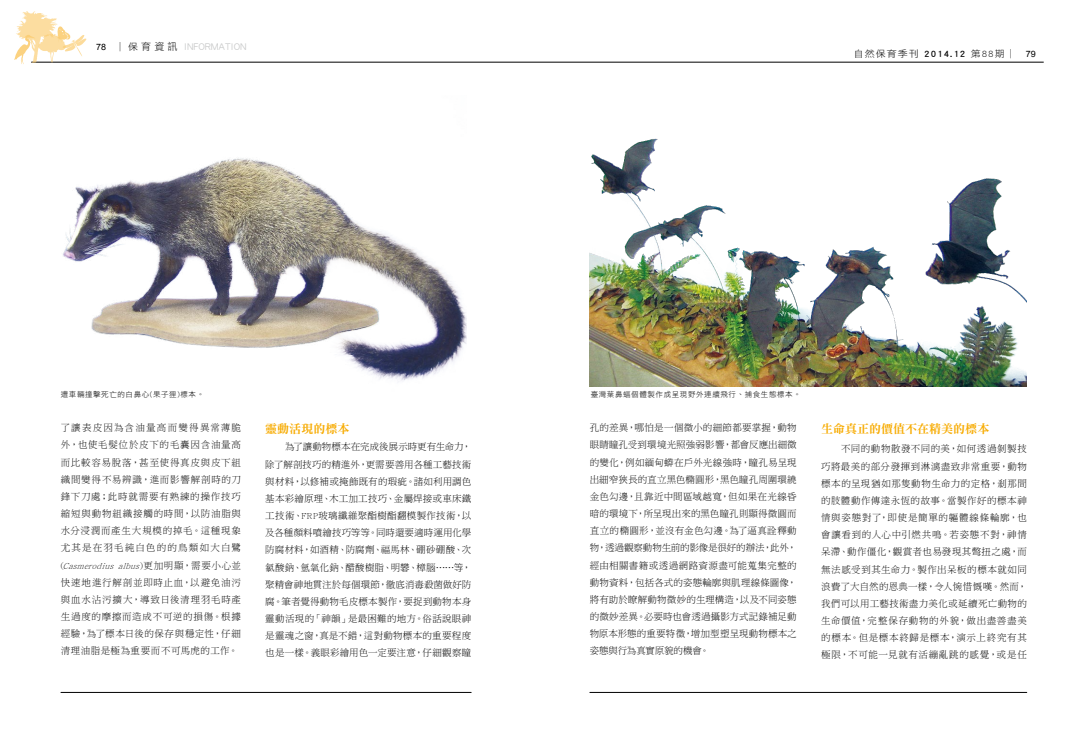
<style>
.page{position:relative;width:1078px;height:738px;background:#fff}
.page>*{position:absolute;margin:0;border:0;box-sizing:border-box;transform-origin:0 0}
.t1{font:12px "DF Ming Std W9";color:#f7ab00}
.t2{font:10px "DF Hei Std W5";letter-spacing:-.01em;color:#c9caca}
.t3{font:9.5px/17.1px "DF Ming Std W3";letter-spacing:.035em;color:#000;text-align:justify}
.t4{font:9.3px "DF Hei Std W3";letter-spacing:.1em;color:#000;scale:1.08 1}
.t5{font:7.5px "DF Hei Std W3";letter-spacing:.08em;color:#000}
.s1{font-family:"Arial";font-size:8.7px;color:#000}
.s2{font-family:"DF Ming Std W3";font-size:9.3px;color:#000}
.s3{font-family:"DF Li Hei Std W3";font-size:9.3px;color:#000}
.s4{font-family:"DF Li Hei Std W3";color:#000}
.s5{font-family:"DF Hei Std W7"}
.s6{font-family:"DF Ming Std W3"}
.s7{font-family:"Arial";font-size:8.7px}
.s8{font-style:italic}
</style>
<div class="page">
<hr style="left:31px;top:62px;width:1012px;height:1px;background:#000">
<svg style="left:14px;top:11px;width:73px;height:53px"></svg>
<hr style="left:589px;top:691px;width:437px;height:1px;background:#000">
<hr style="left:61px;top:691px;width:410px;height:1px;background:#000">
<img style="left:63px;top:158px;width:404px;height:223px">
<img style="left:589px;top:61px;width:437px;height:325px">
<p class="t2" style="left:96px;top:41px;width:152px"><span class="s1">78</span> <span class="s2">｜</span><span class="s3">保</span> <span class="s4">育 資 訊</span> INFORMATION</p>
<p class="t4" style="left:853px;top:49px;width:170px">自然保育季刊 <span class="s5">2014.12</span> 第88期<span class="s6">｜</span> <span class="s7">79</span></p>
<p class="t5" style="left:61px;top:390px;width:145px">遭車輛撞擊死亡的白鼻心(果子狸)標本。</p>
<p class="t5" style="left:590px;top:390px;width:211px">臺灣葉鼻蝠個體製作成呈現野外連續飛行、捕食生態標本。</p>
<p class="t3" style="left:589px;top:418px;width:208px">孔的差異，哪怕是一個微小的細節都要掌握，動物眼睛瞳孔受到環境光照強弱影響，都會反應出細微的變化，例如緬甸蟒在戶外光線強時，瞳孔易呈現出細窄狹長的直立黑色橢圓形，黑色瞳孔周圍環繞金色勾邊，且靠近中間區域越寬，但如果在光線昏暗的環境下，所呈現出來的黑色瞳孔則顯得微圓而直立的橢圓形，並沒有金色勾邊。為了逼真詮釋動物，透過觀察動物生前的影像是很好的辦法，此外，經由相關書籍或透過網路資源盡可能蒐集完整的動物資料，包括各式的姿態輪廓與肌理線條圖像，將有助於瞭解動物微妙的生理構造，以及不同姿態的微妙差異。必要時也會透過攝影方式記錄補足動物原本形態的重要特徵，增加型塑呈現動物標本之姿態與行為真實原貌的機會。</p>
<p class="t1" style="left:821px;top:422px;width:169px">生命真正的價值不在精美的標本</p>
<p class="t3" style="left:61px;top:418px;width:182px">了讓表皮因為含油量高而變得異常薄脆外，也使毛髮位於皮下的毛囊因含油量高而比較容易脫落，甚至使得真皮與皮下組織間變得不易辨識，進而影響解剖時的刀鋒下刀處；此時就需要有熟練的操作技巧縮短與動物組織接觸的時間，以防油脂與水分浸潤而產生大規模的掉毛。這種現象尤其是在羽毛純白色的的鳥類如大白鷺(<span class="s8">Casmerodius albus</span>) 更加明顯，需要小心並快速地進行解剖並即時止血，以避免油污與血水沾污擴大，導致日後清理羽毛時產生過度的摩擦而造成不可逆的損傷。根據經驗，為了標本日後的保存與穩定性，仔細清理油脂是極為重要而不可馬虎的工作。</p>
<p class="t1" style="left:265px;top:422px;width:85px">靈動活現的標本</p>
<p class="t3" style="left:265px;top:438px;width:207px;text-indent:20px">為了讓動物標本在完成後展示時更有生命力，除了解剖技巧的精進外，更需要善用各種工藝技術與材料，以修補或掩飾既有的瑕疵。諸如利用調色基本彩繪原理、木工加工技巧、金屬焊接或車床鐵工技術、FRP玻璃纖維聚酯樹酯翻模製作技術，以及各種顏料噴繪技巧等等。同時還要適時運用化學防腐材料，如酒精、防腐劑、福馬林、硼砂硼酸、次氯酸鈉、氫氧化鈉、醋酸樹脂、明礬、樟腦……等，聚精會神地貫注於每個環節，徹底消毒殺菌做好防腐。筆者覺得動物毛皮標本製作，要捉到動物本身靈動活現的「神韻」是最困難的地方。俗話說眼神是靈魂之窗，真是不錯，這對動物標本的重要程度也是一樣。義眼彩繪用色一定要注意，仔細觀察瞳</p>
<p class="t3" style="left:821px;top:440px;width:207px;text-indent:20px">不同的動物散發不同的美，如何透過剝製技巧將最美的部分發揮到淋漓盡致非常重要，動物標本的呈現猶如那隻動物生命力的定格，剎那間的肢體動作傳達永恆的故事。當製作好的標本神情與姿態對了，即使是簡單的軀體線條輪廓，也會讓看到的人心中引燃共鳴。若姿態不對，神情呆滯、動作僵化，觀賞者也易發現其彆扭之處，而無法感受到其生命力。製作出呆板的標本就如同浪費了大自然的恩典一樣，令人惋惜慨嘆。然而，我們可以用工藝技術盡力美化或延續死亡動物的生命價值，完整保存動物的外貌，做出盡善盡美的標本。但是標本終歸是標本，演示上終究有其極限，不可能一見就有活繃亂跳的感覺，或是任</p>
</div>
